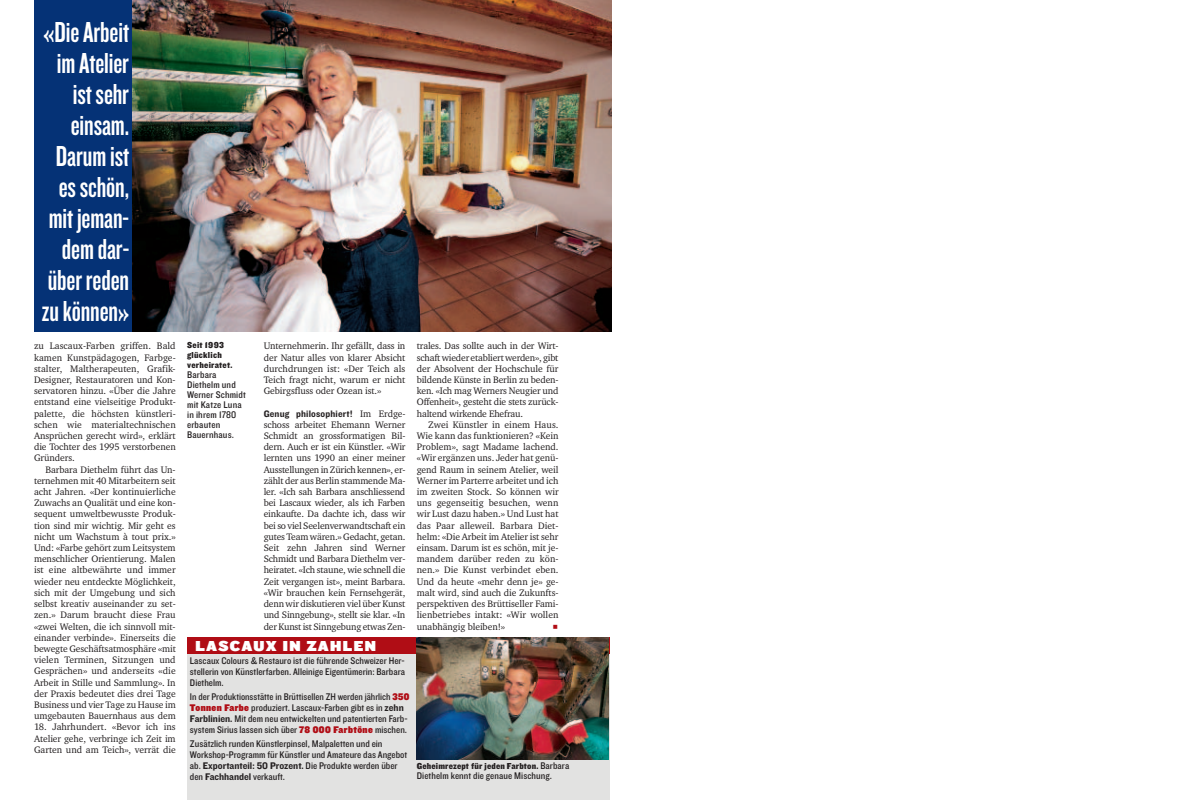
<style>
.page{position:relative;width:1191px;height:800px;background:#fff}
.page>*{position:absolute;margin:0;border:0;box-sizing:border-box;transform-origin:0 0}
.t1{font:30px/31px "Knockout HTF48 Featherweight";letter-spacing:-.005em;color:#fff;text-align:right}
.t2{font:15px "Knockout HTF92 Ultmt Cruiserwt";letter-spacing:.1em;color:#fff}
.t3{font:10px/11px "Knockout HTF30 Junior Welterwt";color:#231f20}
.t4{font:9.7px/11.2px "Charter EF";letter-spacing:-.005em;color:#231f20;text-align:justify}
.t5{font:9.7px "Knockout HTF51 Middleweight";letter-spacing:.015em;color:#231f20}
.t6{font:9px/10px "Knockout HTF71 Full Middlewt";letter-spacing:.015em;color:#231f20}
.s1{font-family:"Charter EF"}
.s2{font-family:"Knockout HTF91 Ultmt Middlewt";color:#b00d15}
.s3{font-family:"Knockout HTF51 Middleweight"}
.s4{font-family:"Knockout HTF30 Junior Welterwt";font-size:10px}
</style>
<div class="page">
<img style="left:132px;top:0;width:479px;height:331px">
<div style="left:34px;top:0;width:98px;height:332px;background:#053276"></div>
<div style="left:187px;top:637px;width:422px;height:162px;background:#e2e2e1"></div>
<div style="left:187px;top:637px;width:423px;height:16px;background:#b00d15"></div>
<img style="left:417px;top:637px;width:191px;height:122px">
<h1 class="t1" style="left:42px;top:16px;width:89px">«Die Arbeit im Atelier ist sehr einsam.<br>Darum ist es schön, mit jeman&shy;dem dar&shy;über reden zu können»</h1>
<p class="t4" style="left:34px;top:340px;width:143px">zu Lascaux-Farben griffen. Bald kamen Kunstpädagogen, Farbge&shy;stalter, Maltherapeuten, Grafik-Designer, Restauratoren und Kon&shy;servatoren hinzu. «Über die Jahre entstand eine vielseitige Produkt&shy;palette, die höchsten künstleri&shy;schen wie materialtechnischen Ansprüchen gerecht wird», erklärt die Tochter des 1995 verstorbenen Gründers.</p>
<p class="t4" style="left:34px;top:463px;width:143px;text-indent:11px">Barbara Diethelm führt das Un&shy;ternehmen mit 40 Mitarbeitern seit acht Jahren. «Der kontinuierliche Zuwachs an Qualität und eine kon&shy;sequent umweltbewusste Produk&shy;tion sind mir wichtig. Mir geht es nicht um Wachstum à tout prix.» Und: «Farbe gehört zum Leitsystem menschlicher Orientierung. Malen ist eine altbewährte und immer wieder neu entdeckte Möglichkeit, sich mit der Umgebung und sich selbst kreativ auseinander zu set&shy;zen.» Darum braucht diese Frau «zwei Welten, die ich sinnvoll mit&shy;einander verbinde». Einerseits die bewegte Geschäftsatmosphäre «mit vielen Terminen, Sitzungen und Gesprächen» und anderseits «die Arbeit in Stille und Sammlung». In der Praxis bedeutet dies drei Tage Business und vier Tage zu Hause im umgebauten Bauernhaus aus dem</p>
<p class="t4" style="left:34px;top:721px;width:143px">18. Jahrhundert. «Bevor ich ins Atelier gehe, verbringe ich Zeit im Garten und am Teich», verrät die</p>
<p class="t6" style="left:187px;top:339px;width:47px">Seit 1993 glücklich verheiratet.</p>
<p class="t3" style="left:187px;top:369px;width:60px;line-height:10px">Barbara<br>Diethelm und<br>Werner Schmidt mit Katze Luna in ihrem 1780 erbauten<br>Bauernhaus.</p>
<p class="t4" style="left:264px;top:340px;width:143px">Unternehmerin. Ihr gefällt, dass in der Natur alles von klarer Absicht durchdrungen ist: «Der Teich als Teich fragt nicht, warum er nicht Gebirgsfluss oder Ozean ist.»</p>
<p class="t5" style="left:264px;top:407px;width:143px">Genug philosophiert! <span class="s1">Im Erdge-</span></p>
<p class="t4" style="left:264px;top:418px;width:143px">schoss arbeitet Ehemann Werner Schmidt an grossformatigen Bil&shy;dern. Auch er ist ein Künstler. «Wir lernten uns 1990 an einer meiner Ausstellungen in Zürich kennen», er&shy;zählt der aus Berlin stammende Ma&shy;ler. «Ich sah Barbara anschliessend bei Lascaux wieder, als ich Farben einkaufte. Da dachte ich, dass wir bei so viel Seelenverwandtschaft ein gutes Team wären.» Gedacht, getan.<br>Seit zehn Jahren sind Werner Schmidt und Barbara Diethelm ver&shy;heiratet. «Ich staune, wie schnell die Zeit vergangen ist», meint Barbara. «Wir brauchen kein Fernsehgerät, denn wir diskutieren viel über Kunst und Sinngebung», stellt sie klar. «In der Kunst ist Sinngebung etwas Zen-</p>
<h2 class="t2" style="left:196px;top:636px;width:182px">LASCAUX IN ZAHLEN</h2>
<p class="t4" style="left:417px;top:340px;width:143px">trales. Das sollte auch in der Wirt&shy;schaft wieder etabliert werden», gibt der Absolvent der Hochschule für bildende Künste in Berlin zu beden&shy;ken. «Ich mag Werners Neugier und Offenheit», gesteht die stets zurück&shy;haltend wirkende Ehefrau.</p>
<p class="t4" style="left:417px;top:418px;width:143px;text-indent:11px">Zwei Künstler in einem Haus.<br>Wie kann das funktionieren? «Kein Problem», sagt Madame lachend. «Wir ergänzen uns. Jeder hat genü&shy;gend Raum in seinem Atelier, weil Werner im Parterre arbeitet und ich im zweiten Stock. So können wir uns gegenseitig besuchen, wenn wir Lust dazu haben.» Und Lust hat das Paar alleweil. Barbara Diet&shy;helm: «Die Arbeit im Atelier ist sehr einsam. Darum ist es schön, mit je&shy;mandem darüber reden zu kön&shy;nen.» Die Kunst verbindet eben.<br>Und da heute «mehr denn je» ge&shy;malt wird, sind auch die Zukunfts&shy;perspektiven des Brüttiseller Fami&shy;lienbetriebes intakt: «Wir wollen unabhängig bleiben!»</p>
<p class="t3" style="left:190px;top:654px;width:216px;text-align:justify">Lascaux Colours &amp; Restauro ist die führende Schweizer Her&shy;stellerin von Künstlerfarben. Alleinige Eigentümerin: Barbara Diethelm.</p>
<p class="t3" style="left:190px;top:690px;width:221px">In der Produktionsstätte in Brüttisellen ZH werden jährlich <span class="s2">350<br>Tonnen Farbe</span> produziert. Lascaux-Farben gibt es in <span class="s3">zehn Farblinien.</span> Mit dem neu entwickelten und patentierten Farb&shy;system Sirius lassen sich über <span class="s2">78 000 Farbtöne</span> mischen.</p>
<p class="t3" style="left:190px;top:737px;width:219px">Zusätzlich runden Künstlerpinsel, Malpaletten und ein Workshop-Programm für Künstler und Amateure das Angebot ab. <span class="s3">Exportanteil: 50 Prozent.</span> Die Produkte werden über den <span class="s3">Fachhandel</span> verkauft.</p>
<p class="t6" style="left:417px;top:760px;width:154px">Geheimrezept für jeden Farbton. <span class="s4">Barbara</span></p>
<p class="t3" style="left:417px;top:769px;width:137px">Diethelm kennt die genaue Mischung.</p>
</div>
